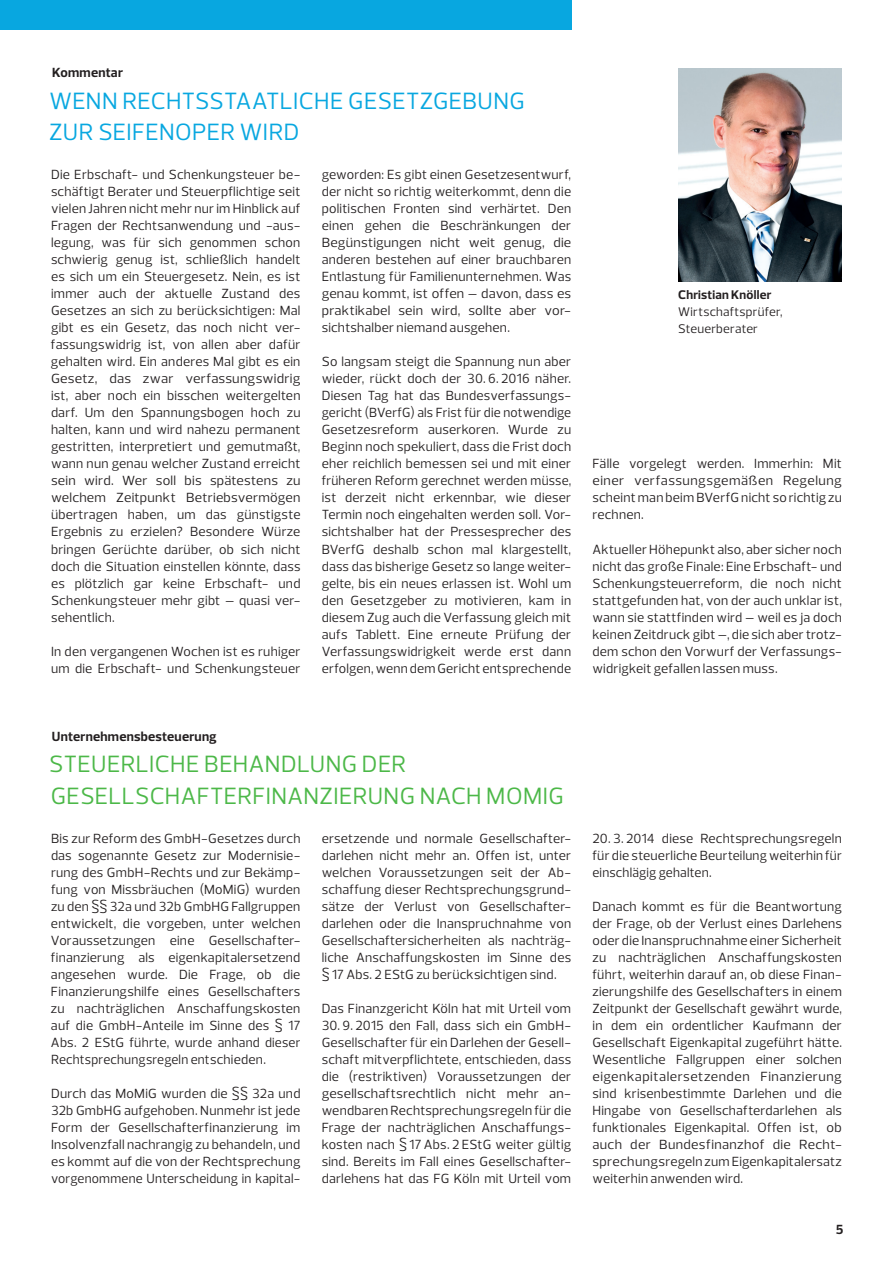
<style>
.page{position:relative;width:893px;height:1263px;background:#fff}
.page>*{position:absolute;margin:0;border:0;box-sizing:border-box;transform-origin:0 0}
.t1{font:24px/31.5px "Prelo";letter-spacing:.015em;color:#4cb848}
.t2{font:24px/31.5px "Prelo";letter-spacing:.015em;color:#08a7e0}
.t3{font:13.5px/17px "Prelo";letter-spacing:.01em;color:#231f20}
.t4{font:700 13.5px "Prelo";letter-spacing:.015em;color:#231f20}
.t5{font:12.75px/17px "Prelo";color:#231f20}
.t6{font:700 12.75px "Prelo";letter-spacing:.02em;color:#231f20}
</style>
<div class="page">
<div style="left:0;top:0;width:571px;height:30px;background:#08a7e0"></div>
<img style="left:678px;top:68px;width:164px;height:213px">
<p class="t4" style="left:52px;top:64px;width:72px">Kommentar</p>
<h1 class="t2" style="left:49px;top:85px;width:477px">Wenn rechtsstaatliche Gesetzgebung zur Seifenoper wird</h1>
<p class="t3" style="left:51px;top:166px;width:251px">Die Erbschaft- und Schenkungsteuer be&shy;schäftigt Berater und Steuerpflichtige seit vielen Jahren nicht mehr nur im Hinblick auf Fragen der Rechtsanwendung und -aus&shy;legung, was für sich genommen schon schwierig genug ist, schließlich handelt es sich um ein Steuergesetz. Nein, es ist immer auch der aktuelle Zustand des -Gesetzes an sich zu berücksichtigen: Mal gibt es ein Gesetz, das noch nicht ver&shy;fassungswidrig ist, von allen aber dafür gehalten wird. Ein anderes Mal gibt es ein Gesetz, das zwar verfassungswidrig ist, aber noch ein bisschen weitergelten darf. Um den Spannungsbogen hoch zu halten, kann und wird nahezu permanent gestritten, interpretiert und gemutmaßt, wann nun genau welcher Zustand erreicht sein wird. Wer soll bis spätestens zu welchem Zeitpunkt Betriebsvermögen übertragen haben, um das günstigste -Ergebnis zu erzielen? Besondere Würze bringen Gerüchte darüber, ob sich nicht doch die Situation einstellen könnte, dass es plötzlich gar keine Erbschaft- und Schenkungsteuer mehr gibt – quasi ver&shy;sehentlich.</p>
<p class="t3" style="left:51px;top:643px;width:251px">In den vergangenen Wochen ist es ruhiger um die Erbschaft- und Schenkungsteuer</p>
<p class="t3" style="left:322px;top:166px;width:251px;text-align:justify">geworden: Es gibt einen Gesetzesentwurf, der nicht so richtig weiterkommt, denn die politischen Fronten sind verhärtet. Den einen gehen die Beschränkungen der -Begünstigungen nicht weit genug, die anderen bestehen auf einer brauchbaren Entlastung für Familienunternehmen. Was genau kommt, ist offen – davon, dass es praktikabel sein wird, sollte aber vor&shy;sichtshalber niemand ausgehen.</p>
<p class="t3" style="left:322px;top:353px;width:251px">So langsam steigt die Spannung nun aber wieder, rückt doch der 30. 6. 2016 näher.<br>Diesen Tag hat das Bundesverfassungs&shy;gericht (BVerfG) als Frist für die notwendige Gesetzesreform auserkoren. Wurde zu Beginn noch spekuliert, dass die Frist doch eher reichlich bemessen sei und mit einer früheren Reform gerechnet werden müsse, ist derzeit nicht erkennbar, wie dieser -Termin noch eingehalten werden soll. Vor&shy;sichtshalber hat der Pressesprecher des BVerfG deshalb schon mal klargestellt, dass das bisherige Gesetz so lange weiter&shy;gelte, bis ein neues erlassen ist. Wohl um den Gesetzgeber zu motivieren, kam in diesem Zug auch die Verfassung gleich mit aufs Tablett. Eine erneute Prüfung der Verfassungswidrigkeit werde erst dann erfolgen, wenn dem Gericht entsprechende</p>
<p class="t6" style="left:678px;top:287px;width:95px">Christian Knöller</p>
<p class="t5" style="left:678px;top:303px;width:106px">Wirtschaftsprüfer,<br>Steuerberater</p>
<p class="t3" style="left:592px;top:455px;width:251px;text-align:justify">Fälle vorgelegt werden. Immerhin: Mit einer verfassungsgemäßen Regelung scheint man beim BVerfG nicht so richtig zu rechnen.</p>
<p class="t3" style="left:592px;top:541px;width:251px;text-align:justify">Aktueller Höhepunkt also, aber sicher noch nicht das große Finale: Eine Erbschaft- und Schenkungsteuerreform, die noch nicht stattgefunden hat, von der auch unklar ist, wann sie stattfinden wird – weil es ja doch keinen Zeitdruck gibt –, die sich aber trotz&shy;dem schon den Vorwurf der Verfassungs&shy;widrigkeit gefallen lassen muss.</p>
<p class="t4" style="left:52px;top:728px;width:166px">Unternehmensbesteuerung</p>
<h1 class="t1" style="left:49px;top:748px;width:513px">Steuerliche Behandlung der<br>Gesellschafterfinanzierung nach MoMiG</h1>
<p class="t3" style="left:51px;top:830px;width:251px">Bis zur Reform des GmbH-Gesetzes durch das sogenannte Gesetz zur Modernisie&shy;rung des GmbH-Rechts und zur Bekämp&shy;fung von Missbräuchen (MoMiG) wurden zu den §§ 32a und 32b GmbHG Fallgruppen entwickelt, die vorgeben, unter welchen Voraussetzungen eine Gesellschafter&shy;finanzierung als eigenkapitalersetzend angesehen wurde. Die Frage, ob die -Finanzierungshilfe eines Gesellschafters zu nachträglichen Anschaffungskosten auf die GmbH-Anteile im Sinne des § 17<br>Abs. 2 EStG führte, wurde anhand dieser Rechtsprechungsregeln entschieden.</p>
<p class="t3" style="left:51px;top:1085px;width:251px;text-align:justify">Durch das MoMiG wurden die §§ 32a und 32b GmbHG aufgehoben. Nunmehr ist jede Form der Gesellschafterfinanzierung im Insolvenzfall nachrangig zu behandeln, und es kommt auf die von der Rechtsprechung vorgenommene Unterscheidung in kapital-</p>
<p class="t3" style="left:322px;top:830px;width:251px">ersetzende und normale Gesellschafter&shy;darlehen nicht mehr an. Offen ist, unter welchen Voraussetzungen seit der Ab&shy;schaffung dieser Rechtsprechungsgrund&shy;sätze der Verlust von Gesellschafter&shy;darlehen oder die Inanspruchnahme von Gesellschaftersicherheiten als nachträg&shy;liche Anschaffungskosten im Sinne des § 17 Abs. 2 EStG zu berücksichtigen sind.</p>
<p class="t3" style="left:322px;top:1000px;width:251px">Das Finanzgericht Köln hat mit Urteil vom</p>
<p class="t3" style="left:322px;top:1017px;width:251px;text-align:justify">30. 9. 2015 den Fall, dass sich ein GmbH-Gesellschafter für ein Darlehen der Gesell&shy;schaft mitverpflichtete, entschieden, dass die (restriktiven) Voraussetzungen der gesellschaftsrechtlich nicht mehr an&shy;wendbaren Rechtsprechungsregeln für die Frage der nachträglichen Anschaffungs&shy;kosten nach § 17 Abs. 2 EStG weiter gültig sind. Bereits im Fall eines Gesellschafter&shy;darlehens hat das FG Köln mit Urteil vom</p>
<p class="t3" style="left:592px;top:830px;width:251px;text-align:justify">20. 3. 2014 diese Rechtsprechungsregeln für die steuerliche Beurteilung weiterhin für einschlägig gehalten.</p>
<p class="t3" style="left:592px;top:898px;width:251px">Danach kommt es für die Beantwortung der Frage, ob der Verlust eines Darlehens oder die Inanspruchnahme einer Sicherheit zu nachträglichen Anschaffungskosten führt, weiterhin darauf an, ob diese Finan&shy;zierungshilfe des Gesellschafters in einem Zeitpunkt der -Gesellschaft gewährt wurde, in dem ein ordentlicher Kaufmann der -Gesellschaft Eigenkapital zugeführt hätte.<br>Wesentliche Fallgruppen einer solchen eigenkapitalersetzenden Finanzierung sind krisenbestimmte Darlehen und die Hingabe von Gesellschafterdarlehen als funktionales Eigenkapital. Offen ist, ob auch der -Bundesfinanzhof die Recht&shy;sprechungsregeln zum Eigenkapitalersatz weiterhin anwenden wird.</p>
<p class="t4" style="left:836px;top:1221px;width:9px">5</p>
</div>
